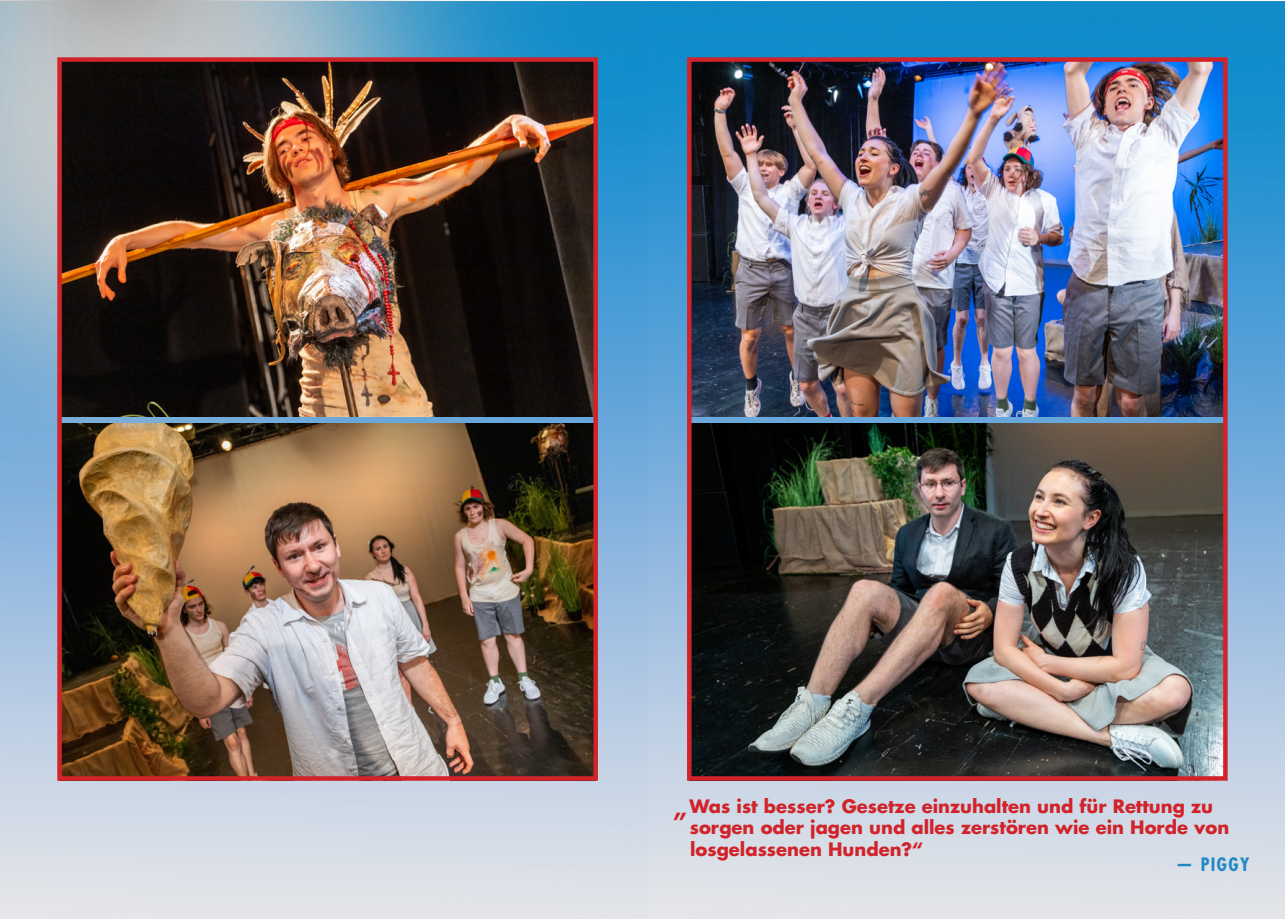
<style>
.page{position:relative;width:1285px;height:919px;background:#fff}
.page>*{position:absolute;margin:0;border:0;box-sizing:border-box;transform-origin:0 0}
.t1{font:700 22.5px "Futura Std";color:#d1232a}
.t2{font:700 18px/21.6px "Futura Std";color:#d1232a}
.t3{font:700 condensed 18px "Futura Std";letter-spacing:.08em;color:#2288c5}
</style>
<div class="page">
<img style="left:0;top:2px;width:1284px;height:916px">
<img style="left:0;top:0;width:635px;height:691px">
<img style="left:62px;top:423px;width:531px;height:352px">
<img style="left:692px;top:423px;width:530px;height:352px">
<img style="left:62px;top:62px;width:531px;height:355px">
<img style="left:692px;top:62px;width:530px;height:355px">
<div style="left:687px;top:57px;width:540px;height:723px;border:4px solid #d1232a"></div>
<div style="left:57px;top:57px;width:541px;height:723px;border:4px solid #d1232a"></div>
<p class="t2" style="left:689px;top:794px;width:541px">Was ist besser? Gesetze einzuhalten und für Rettung zu sorgen oder jagen und alles zerstören wie ein Horde von losgelassenen Hunden?“</p>
<p class="t1" style="left:673px;top:793px;width:15px">„</p>
<p class="t3" style="left:1175px;top:853px;width:75px">— PIGGY</p>
</div>
